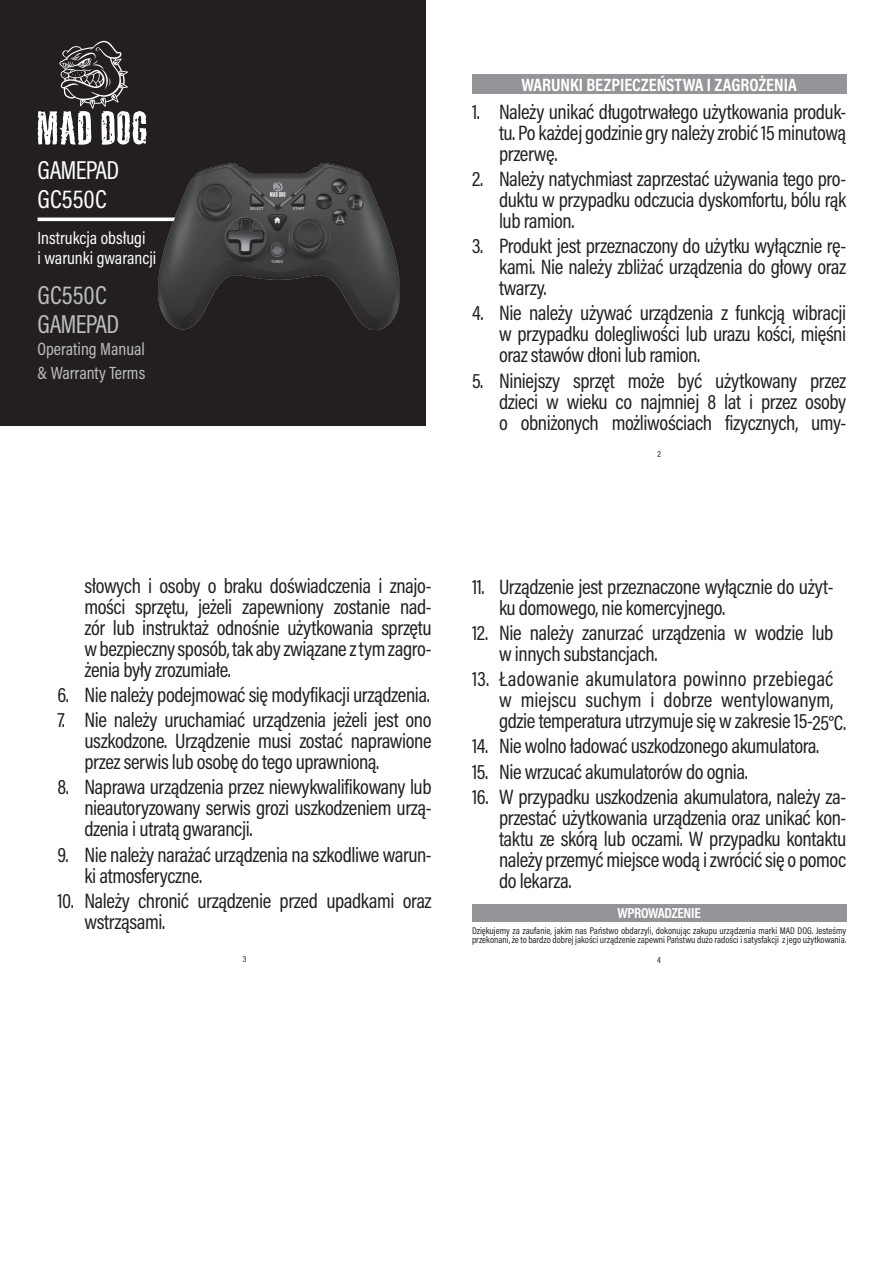
<style>
.page{position:relative;width:893px;height:1263px;background:#fff}
.page>*{position:absolute;margin:0;border:0;box-sizing:border-box;transform-origin:0 0}
.t1{font:26.1px/29.5px "Acumin Pro Cond";letter-spacing:-.015em;color:#fff}
.t2{font:26.1px/29.5px "Acumin Pro Cond";letter-spacing:-.015em;color:#bcbdc0}
.t3{font:21px/21px "Acumin Pro Cond";letter-spacing:-.02em;color:#231f20;text-align:justify}
.t4{font:21px/21px "Acumin Pro Cond";letter-spacing:.005em;color:#231f20;text-align:right}
.t5{font:700 18px "Acumin Pro Cond";color:#fff}
.t6{font:17.85px/20.2px "Acumin Pro Cond";color:#fff}
.t7{font:17.85px/23.5px "Acumin Pro Cond";color:#bcbdc0}
.t8{font:700 14.7px "Acumin Pro Cond";letter-spacing:-.025em;color:#fff}
.t9{font:9.75px/9.8px "Acumin Pro Cond";color:#231f20}
.t10{font:9px "Acumin Pro Cond";color:#231f20}
</style>
<div class="page">
<div style="left:0;top:0;width:425px;height:425px;background:#231f20"></div>
<svg style="left:38px;top:41px;width:109px;height:104px"></svg>
<hr style="left:38px;top:218px;width:141px;height:3px;background:#fff">
<img style="left:158px;top:164px;width:242px;height:166px">
<div style="left:472px;top:75px;width:374px;height:19px;background:#939598"></div>
<div style="left:472px;top:904px;width:374px;height:18px;background:#939598"></div>
<p class="t1" style="left:38px;top:155px;width:83px">GAMEPAD<br>GC550C</p>
<p class="t6" style="left:38px;top:227px;width:120px">Instrukcja obsługi<br>i warunki gwarancji</p>
<p class="t2" style="left:38px;top:279px;width:83px">GC550C<br>GAMEPAD</p>
<p class="t7" style="left:38px;top:337px;width:109px">Operating Manual &amp; Warranty Terms</p>
<p class="t5" style="left:521px;top:73px;width:277px">WARUNKI BEZPIECZEŃSTWA I ZAGROŻENIA</p>
<p class="t3" style="left:499px;top:100px;width:349px;text-indent:-27px">1. Należy unikać długotrwałego użytkowania produk&shy;tu. Po każdej godzinie gry należy zrobić 15 minutową przerwę.</p>
<p class="t3" style="left:499px;top:168px;width:349px;text-indent:-27px">2. Należy natychmiast zaprzestać używania tego pro&shy;duktu w przypadku odczucia dyskomfortu, bólu rąk lub ramion.</p>
<p class="t3" style="left:499px;top:235px;width:349px;text-indent:-27px">3. Produkt jest przeznaczony do użytku wyłącznie rę&shy;kami. Nie należy zbliżać urządzenia do głowy oraz twarzy.</p>
<p class="t3" style="left:499px;top:302px;width:349px;text-indent:-27px">4. Nie należy używać urządzenia z funkcją wibracji w przypadku dolegliwości lub urazu kości, mięśni oraz stawów dłoni lub ramion.</p>
<p class="t3" style="left:499px;top:369px;width:349px;text-indent:-27px">5. Niniejszy sprzęt może być użytkowany przez dzieci w wieku co najmniej 8 lat i przez osoby o obniżonych możliwościach fizycznych, umy-</p>
<p class="t10" style="left:657px;top:448px;width:5px">2</p>
<p class="t3" style="left:84px;top:574px;width:349px">słowych i osoby o braku doświadczenia i znajo&shy;mości sprzętu, jeżeli zapewniony zostanie nad&shy;zór lub instruktaż odnośnie użytkowania sprzętu w bezpieczny sposób, tak aby związane z tym zagro&shy;żenia były zrozumiałe.</p>
<p class="t3" style="left:57px;top:684px;width:374px">6. Nie należy podejmować się modyfikacji urządzenia.</p>
<p class="t3" style="left:84px;top:709px;width:349px;text-indent:-27px">7. Nie należy uruchamiać urządzenia jeżeli jest ono uszkodzone. Urządzenie musi zostać naprawione przez serwis lub osobę do tego uprawnioną.</p>
<p class="t3" style="left:84px;top:776px;width:349px;text-indent:-27px">8. Naprawa urządzenia przez niewykwalifikowany lub nieautoryzowany serwis grozi uszkodzeniem urzą&shy;dzenia i utratą gwarancji.</p>
<p class="t3" style="left:84px;top:843px;width:349px;text-indent:-27px">9. Nie należy narażać urządzenia na szkodliwe warun&shy;ki atmosferyczne.</p>
<p class="t3" style="left:84px;top:890px;width:349px;text-indent:-27px">10. Należy chronić urządzenie przed upadkami oraz wstrząsami.</p>
<p class="t10" style="left:243px;top:953px;width:5px">3</p>
<p class="t3" style="left:499px;top:576px;width:336px;text-indent:-27px">11. Urządzenie jest przeznaczone wyłącznie do użyt&shy;ku domowego, nie komercyjnego.</p>
<p class="t3" style="left:499px;top:622px;width:336px;text-indent:-27px">12. Nie należy zanurzać urządzenia w wodzie lub w innych substancjach.</p>
<p class="t4" style="left:472px;top:668px;width:363px">13. Ładowanie akumulatora powinno przebiegać w miejscu suchym i dobrze wentylowanym,</p>
<p class="t3" style="left:499px;top:710px;width:349px">gdzie temperatura utrzymuje się w zakresie 15-25°C.</p>
<p class="t3" style="left:472px;top:735px;width:349px">14. Nie wolno ładować uszkodzonego akumulatora.</p>
<p class="t3" style="left:472px;top:760px;width:277px">15. Nie wrzucać akumulatorów do ognia.</p>
<p class="t3" style="left:499px;top:786px;width:349px;text-indent:-27px">16. W przypadku uszkodzenia akumulatora, należy za&shy;przestać użytkowania urządzenia oraz unikać kon&shy;taktu ze skórą lub oczami. W przypadku kontaktu należy przemyć miejsce wodą i zwrócić się o pomoc do lekarza.</p>
<p class="t8" style="left:617px;top:904px;width:85px">WPROWADZENIE</p>
<p class="t9" style="left:472px;top:925px;width:376px">Dziękujemy za zaufanie, jakim nas Państwo obdarzyli, dokonując zakupu urządzenia marki MAD DOG. Jesteśmy przekonani, że to bardzo dobrej jakości urządzenie zapewni Państwu dużo radości i satysfakcji z jego użytkowania.</p>
<p class="t10" style="left:657px;top:954px;width:5px">4</p>
</div>
